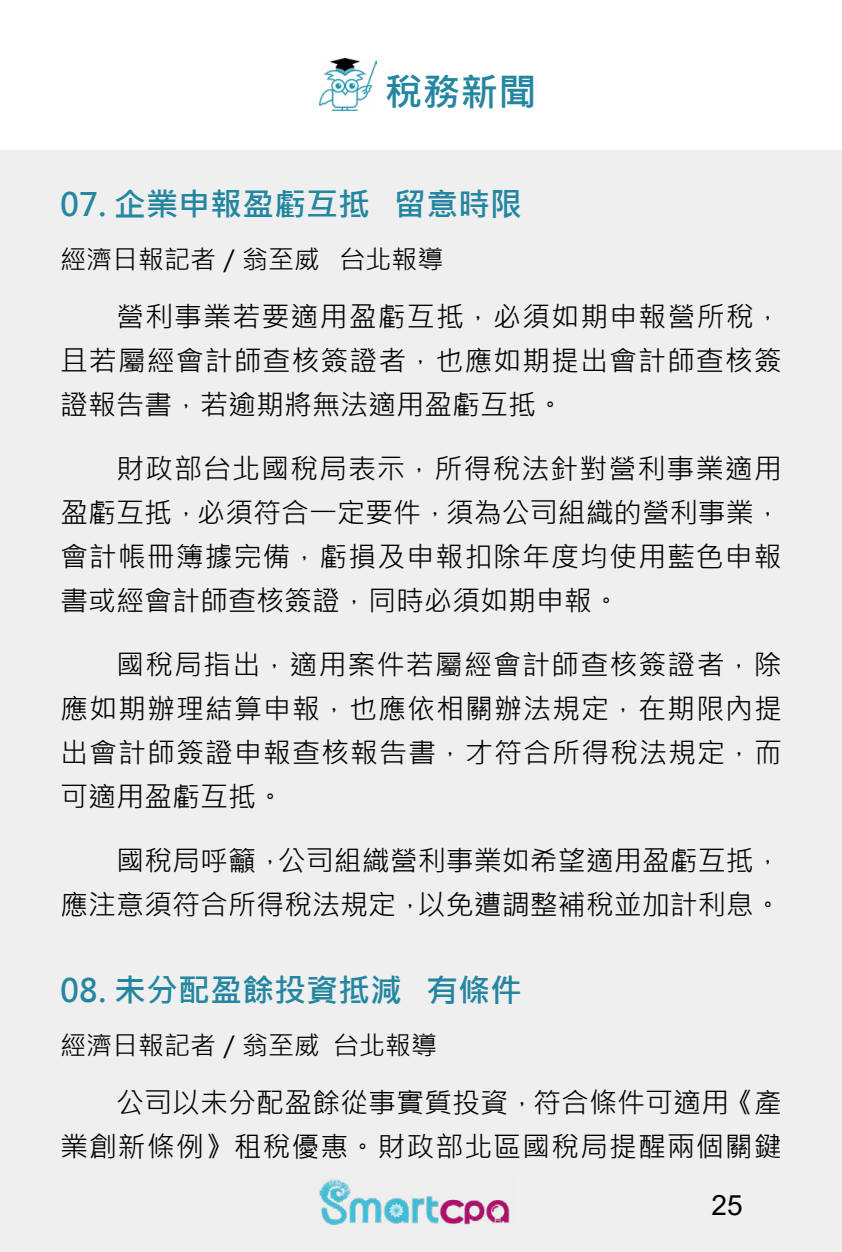
<style>
.page{position:relative;width:842px;height:1252px;background:#fff}
.page>*{position:absolute;margin:0;border:0;box-sizing:border-box;transform-origin:0 0}
.t1{font:700 38px "Microsoft Jheng Hei";color:#2486a0}
.t2{font:700 32px "Microsoft Jheng Hei";color:#2486a0}
.t3{font:28px/44px "Microsoft Jheng Hei";letter-spacing:.035em;color:#000;text-align:justify}
.t4{font:28px/44px "Microsoft Jheng Hei";color:#000;text-align:right}
.t5{font:28px "Arial";color:#000}
.t6{font:26px "Microsoft Jheng Hei";color:#000}
</style>
<div class="page">
<div style="left:0;top:150px;width:842px;height:1102px;background:#efefef"></div>
<img style="left:318px;top:1179px;width:192px;height:46px">
<img style="left:319px;top:58px;width:58px;height:53px">
<h1 class="t1" style="left:384px;top:68px;width:153px">稅務新聞</h1>
<p class="t2" style="left:60px;top:185px;width:464px">07. 企業申報盈虧互抵 留意時限</p>
<p class="t6" style="left:60px;top:243px;width:385px">經濟日報記者／翁至威 台北報導</p>
<p class="t3" style="left:60px;top:295px;width:723px;text-indent:56px">營利事業若要適用盈虧互抵，必須如期申報營所稅，且若屬經會計師查核簽證者，也應如期提出會計師查核簽證報告書，若逾期將無法適用盈虧互抵。</p>
<p class="t3" style="left:60px;top:447px;width:723px;text-indent:56px">財政部台北國稅局表示，所得稅法針對營利事業適用盈虧互抵，必須符合一定要件，須為公司組織的營利事業，會計帳冊簿據完備，虧損及申報扣除年度均使用藍色申報書或經會計師查核簽證，同時必須如期申報。</p>
<p class="t3" style="left:60px;top:643px;width:724px;text-indent:56px">國稅局指出，適用案件若屬經會計師查核簽證者，除應如期辦理結算申報，也應依相關辦法規定，在期限內提出會計師簽證申報查核報告書，才符合所得稅法規定，而可適用盈虧互抵。</p>
<p class="t4" style="left:60px;top:839px;width:723px">國稅局呼籲，公司組織營利事業如希望適用盈虧互抵，<br>應注意須符合所得稅法規定，以免遭調整補稅並加計利息。</p>
<p class="t2" style="left:60px;top:971px;width:464px">08. 未分配盈餘投資抵減 有條件</p>
<p class="t6" style="left:60px;top:1029px;width:378px">經濟日報記者／翁至威 台北報導</p>
<p class="t3" style="left:60px;top:1081px;width:723px;text-align:right">公司以未分配盈餘從事實質投資，符合條件可適用《產<br>業創新條例》租稅優惠。財政部北區國稅局提醒兩個關鍵</p>
<p class="t5" style="left:712px;top:1186px;width:33px">25</p>
</div>
